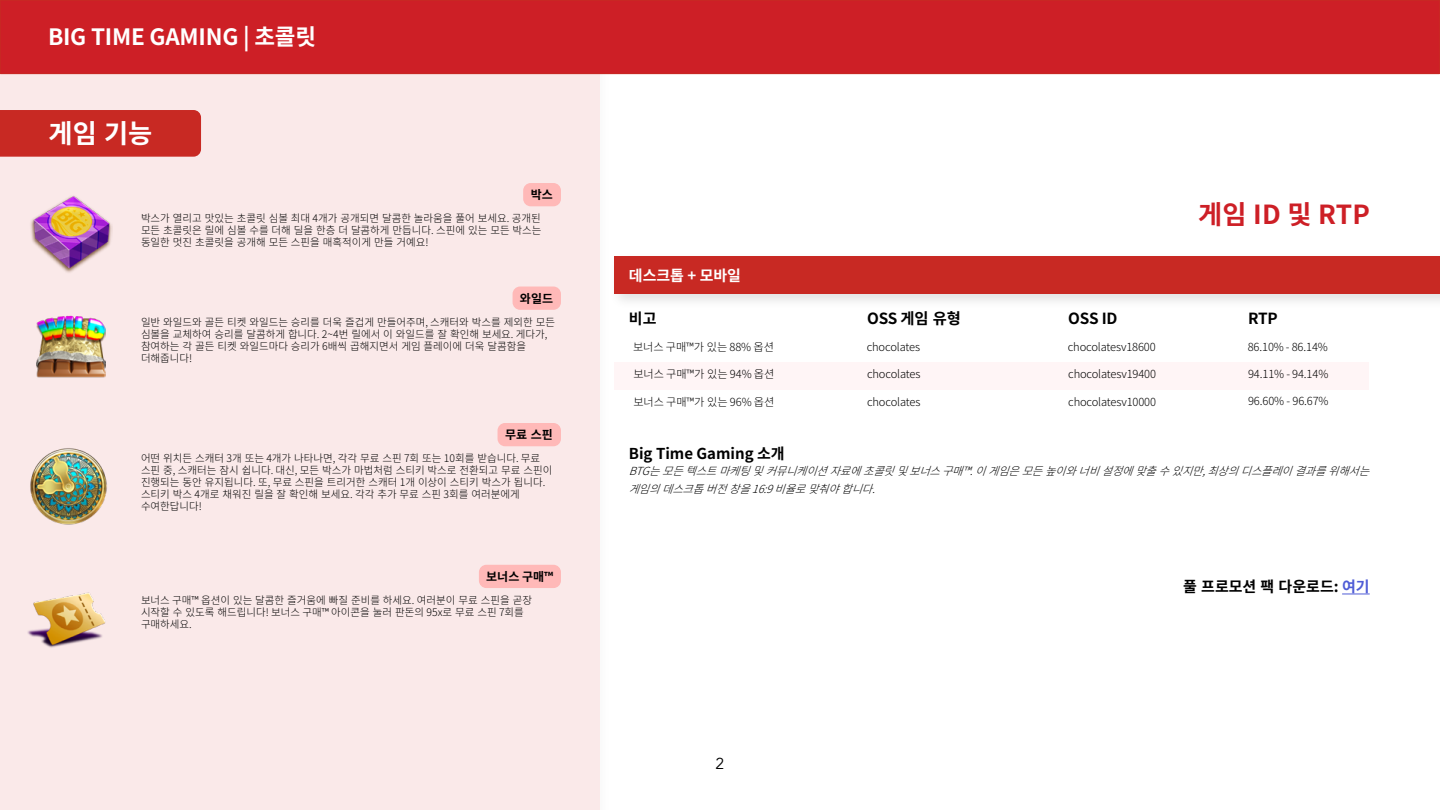
<style>
.page{position:relative;width:1440px;height:810px;background:#fff}
.page>*{position:absolute;margin:0;border:0;box-sizing:border-box;transform-origin:0 0}
.t1{font:700 26.25px "Noto Sans CJ Ktc";letter-spacing:.01em;color:#cd1f26}
.t2{font:700 26.25px "Noto Sans CJ Ktc";color:#fff}
.t3{font:700 22.5px "Noto Sans CJ Ktc";letter-spacing:-.01em;color:#fff}
.t4{font:15.75px "Avenir";color:#000}
.t5{font:700 15.38px "Noto Sans CJ Ktc";letter-spacing:-.01em;color:#000}
.t6{font:700 15px "Noto Sans CJ Ktc";color:#000}
.t7{font:700 15px "Noto Sans CJ Ktc";color:#fff}
.t8{font:700 12px "Noto Sans CJ Ktc";color:#000}
.t9{font:300 11.18px "Noto Sans CJ Ktc";letter-spacing:-.01em;color:#000}
.t10{font:italic 300 11.18px/17.2px "Noto Sans CJ Ktc";color:#000}
.t11{font:300 10.5px/12px "Noto Sans CJ Ktc";color:#000}
.s1{color:#4f5cd6}
</style>
<div class="page">
<div style="left:0;top:0;width:614px;height:810px;background:#000;opacity:.75"></div>
<div style="left:0;top:0;width:599px;height:810px;background:#fae9e9"></div>
<div style="left:615px;top:362px;width:754px;height:27px;background:#fff5f6"></div>
<img style="left:30px;top:448px;width:77px;height:77px">
<img style="left:27px;top:592px;width:79px;height:56px">
<img style="left:30px;top:195px;width:83px;height:78px">
<div style="left:498px;top:423px;width:63px;height:23px;background:#ffb9b8;border-radius:8px"></div>
<div style="left:523px;top:183px;width:38px;height:23px;background:#ffb9b8;border-radius:7px"></div>
<div style="left:609px;top:251px;width:831px;height:58px;background:#000;opacity:.12"></div>
<div style="left:615px;top:256px;width:825px;height:38px;background:#c82923"></div>
<div style="left:479px;top:565px;width:82px;height:23px;background:#ffb9b8;border-radius:8px"></div>
<div style="left:0;top:0;width:1440px;height:74px;background:#cd1f26"></div>
<div style="left:0;top:110px;width:201px;height:47px;background:#c82923"></div>
<img style="left:36px;top:315px;width:69px;height:63px">
<div style="left:513px;top:287px;width:48px;height:23px;background:#ffb9b8;border-radius:8px"></div>
<svg style="left:1342px;top:594px;width:28px;height:1px"></svg>
<h2 class="t3" style="left:48px;top:24px;width:270px">BIG TIME GAMING | 초콜릿</h2>
<h1 class="t2" style="left:49px;top:119px;width:105px">게임 기능</h1>
<p class="t8" style="left:531px;top:188px;width:24px">박스</p>
<p class="t11" style="left:141px;top:213px;width:402px;text-align:justify">박스가 열리고 맛있는 초콜릿 심볼 최대 4개가 공개되면 달콤한 놀라움을 풀어 보세요. 공개된 모든 초콜릿은 릴에 심볼 수를 더해 딜을 한층 더 달콤하게 만듭니다. 스핀에 있는 모든 박스는 동일한 멋진 초콜릿을 공개해 모든 스핀을 매혹적이게 만들 거예요!</p>
<p class="t8" style="left:520px;top:291px;width:35px">와일드</p>
<p class="t11" style="left:141px;top:316px;width:416px">일반 와일드와 골든 티켓 와일드는 승리를 더욱 즐겁게 만들어주며, 스캐터와 박스를 제외한 모든 심볼을 교체하여 승리를 달콤하게 합니다. 2~4번 릴에서 이 와일드를 잘 확인해 보세요. 게다가, 참여하는 각 골든 티켓 와일드마다 승리가 6배씩 곱해지면서 게임 플레이에 더욱 달콤함을 더해줍니다!</p>
<p class="t8" style="left:505px;top:428px;width:49px">무료 스핀</p>
<p class="t11" style="left:141px;top:453px;width:413px">어떤 위치든 스캐터 3개 또는 4개가 나타나면, 각각 무료 스핀 7회 또는 10회를 받습니다. 무료 스핀 중, 스캐터는 잠시 쉽니다. 대신, 모든 박스가 마법처럼 스티키 박스로 전환되고 무료 스핀이 진행되는 동안 유지됩니다. 또, 무료 스핀을 트리거한 스캐터 1개 이상이 스티키 박스가 됩니다. 스티키 박스 4개로 채워진 릴을 잘 확인해 보세요. 각각 추가 무료 스핀 3회를 여러분에게 수여한답니다!</p>
<p class="t8" style="left:486px;top:570px;width:69px">보너스 구매™</p>
<p class="t11" style="left:141px;top:594px;width:392px">보너스 구매™ 옵션이 있는 달콤한 즐거움에 빠질 준비를 하세요. 여러분이 무료 스핀을 곧장 시작할 수 있도록 해드립니다! 보너스 구매™ 아이콘을 눌러 판돈의 95x로 무료 스핀 7회를 구매하세요.</p>
<h3 class="t7" style="left:629px;top:267px;width:114px">데스크톱 + 모바일</h3>
<h3 class="t6" style="left:629px;top:310px;width:29px">비고</h3>
<h3 class="t5" style="left:867px;top:310px;width:95px">OSS 게임 유형</h3>
<h3 class="t5" style="left:1068px;top:310px;width:51px">OSS ID</h3>
<h1 class="t1" style="left:1198px;top:199px;width:173px">게임 ID 및 RTP</h1>
<h3 class="t5" style="left:1248px;top:310px;width:31px">RTP</h3>
<p class="t9" style="left:633px;top:340px;width:142px">보너스 구매™가 있는 88% 옵션</p>
<p class="t9" style="left:867px;top:340px;width:55px">chocolates</p>
<p class="t9" style="left:1068px;top:340px;width:89px">chocolatesv18600</p>
<p class="t9" style="left:1248px;top:341px;width:82px">86.10% - 86.14%</p>
<p class="t9" style="left:633px;top:368px;width:142px">보너스 구매™가 있는 94% 옵션</p>
<p class="t9" style="left:633px;top:395px;width:142px">보너스 구매™가 있는 96% 옵션</p>
<h3 class="t6" style="left:629px;top:445px;width:157px">Big Time Gaming 소개</h3>
<p class="t9" style="left:867px;top:368px;width:55px">chocolates</p>
<p class="t9" style="left:867px;top:395px;width:55px">chocolates</p>
<p class="t9" style="left:1068px;top:368px;width:89px">chocolatesv19400</p>
<p class="t9" style="left:1068px;top:395px;width:89px">chocolatesv10000</p>
<p class="t9" style="left:1248px;top:368px;width:82px">94.11% - 94.14%</p>
<p class="t9" style="left:1248px;top:395px;width:82px">96.60% - 96.67%</p>
<p class="t10" style="left:629px;top:463px;width:753px">BTG는모든텍스트마케팅및커뮤니케이션자료에초콜릿및보너스구매™.이게임은모든높이와너비설정에맞출수있지만,최상의디스플레이결과를위해서는 게임의데스크톱버전창을16:9비율로맞춰야합니다.</p>
<h3 class="t4" style="left:716px;top:754px;width:10px">2</h3>
<h3 class="t6" style="left:1183px;top:578px;width:188px">풀 프로모션 팩 다운로드: <span class="s1">여기</span></h3>
</div>
